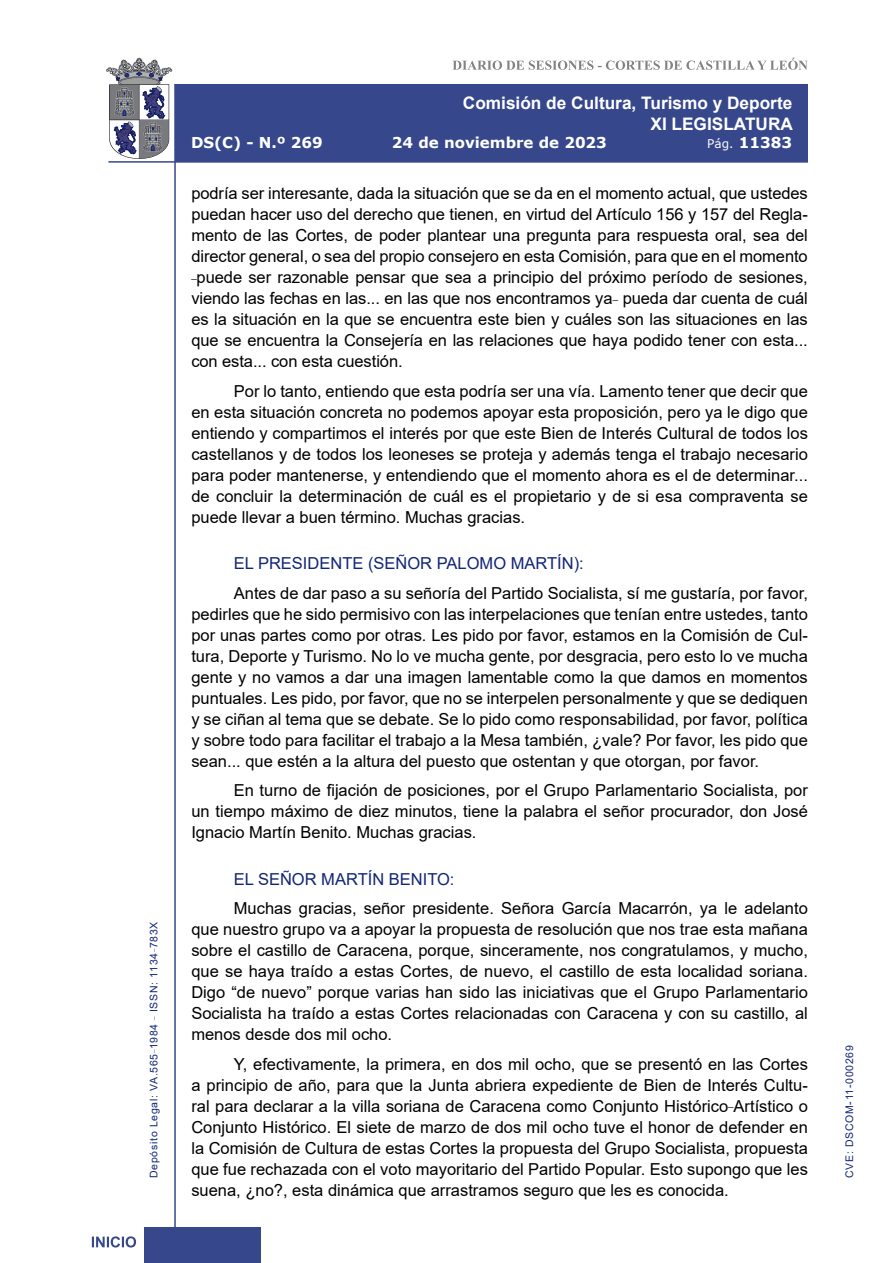
<style>
.page{position:relative;width:893px;height:1263px;background:#fff}
.page>*{position:absolute;margin:0;border:0;box-sizing:border-box;transform-origin:0 0}
.t1{font:700 17.25px/20.7px "Arial";color:#fff;text-align:right}
.t2{font:16.5px/21px "Arial";color:#000;text-align:justify}
.Orador{font:16.5px "Arial";color:#122678}
.t3{font:700 15px "Verdana";color:#fff}
.t4{font:10.5px "Arial";letter-spacing:.065em;color:#122678}
.s1{font-weight:400;font-size:12px}
</style>
<div class="page">
<svg style="left:452px;top:58px;width:356px;height:12px"></svg>
<hr style="left:174px;top:84px;width:2px;height:1179px;background:#36478c">
<div style="left:144px;top:1227px;width:117px;height:36px;background:#36478c"></div>
<div style="left:175px;top:84px;width:633px;height:78px;background:#36478c"></div>
<hr style="left:108px;top:161px;width:700px;height:2px;background:#36478c">
<svg style="left:92px;top:1236px;width:44px;height:11px"></svg>
<svg style="left:106px;top:58px;width:66px;height:101px"></svg>
<p class="t4" style="left:146px;top:1178px;width:258px;rotate:-90deg">Depósito Legal: VA.565<sup>_</sup>1984 <sup>_</sup> ISSN: 1134<sup>_</sup>783X</p>
<p class="t1" style="left:463px;top:93px;width:332px">Comisión de Cultura, Turismo y Deporte<br>XI LEGISLATURA</p>
<p class="t3" style="left:191px;top:132px;width:133px">DS(C) - N.º 269</p>
<p class="t3" style="left:392px;top:132px;width:216px">24 de noviembre de 2023</p>
<p class="t3" style="left:707px;top:132px;width:86px"><span class="s1">Pág.</span> 11383</p>
<p class="t2" style="left:191px;top:183px;width:618px">podría ser interesante, dada la situación que se da en el momento actual, que ustedes puedan hacer uso del derecho que tienen, en virtud del Artículo 156 y 157 del Regla&shy;mento de las Cortes, de poder plantear una pregunta para respuesta oral, sea del director general, o sea del propio consejero en esta Comisión, para que en el momento <sup>_</sup>puede ser razonable pensar que sea a principio del próximo período de sesiones, viendo las fechas en las... en las que nos encontramos ya<sup>_</sup> pueda dar cuenta de cuál es la situación en la que se encuentra este bien y cuáles son las situaciones en las que se encuentra la Consejería en las relaciones que haya podido tener con esta... con esta... con esta cuestión.</p>
<p class="t2" style="left:191px;top:380px;width:618px;text-indent:43px">Por lo tanto, entiendo que esta podría ser una vía. Lamento tener que decir que en esta situación concreta no podemos apoyar esta proposición, pero ya le digo que entiendo y compartimos el interés por que este Bien de Interés Cultural de todos los castellanos y de todos los leoneses se proteja y además tenga el trabajo necesario para poder mantenerse, y entendiendo que el momento ahora es el de determinar... de concluir la determinación de cuál es el propietario y de si esa compraventa se puede llevar a buen término. Muchas gracias.</p>
<p class="Orador" style="left:234px;top:552px;width:351px">EL PRESIDENTE (SEÑOR PALOMO MARTÍN):</p>
<p class="t2" style="left:191px;top:582px;width:618px;text-indent:43px">Antes de dar paso a su señoría del Partido Socialista, sí me gustaría, por favor, pedirles que he sido permisivo con las interpelaciones que tenían entre ustedes, tanto por unas partes como por otras. Les pido por favor, estamos en la Comisión de Cul&shy;tura, Deporte y Turismo. No lo ve mucha gente, por desgracia, pero esto lo ve mucha gente y no vamos a dar una imagen lamentable como la que damos en momentos puntuales. Les pido, por favor, que no se interpelen personalmente y que se dediquen y se ciñan al tema que se debate. Se lo pido como responsabilidad, por favor, política y sobre todo para facilitar el trabajo a la Mesa también, ¿vale? Por favor, les pido que sean... que estén a la altura del puesto que ostentan y que otorgan, por favor.</p>
<p class="t2" style="left:191px;top:780px;width:618px;text-indent:43px">En turno de fijación de posiciones, por el Grupo Parlamentario Socialista, por un tiempo máximo de diez minutos, tiene la palabra el señor procurador, don José Ignacio Martín Benito. Muchas gracias.</p>
<p class="Orador" style="left:234px;top:867px;width:222px">EL SEÑOR MARTÍN BENITO:</p>
<p class="t2" style="left:191px;top:898px;width:618px;text-indent:43px">Muchas gracias, señor presidente. Señora García Macarrón, ya le adelanto que nuestro grupo va a apoyar la propuesta de resolución que nos trae esta mañana sobre el castillo de Caracena, porque, sinceramente, nos congratulamos, y mucho, que se haya traído a estas Cortes, de nuevo, el castillo de esta localidad soriana.<br>Digo “de nuevo” porque varias han sido las iniciativas que el Grupo Parlamentario Socialista ha traído a estas Cortes relacionadas con Caracena y con su castillo, al menos desde dos mil ocho.</p>
<p class="t2" style="left:191px;top:1053px;width:618px;text-indent:43px">Y, efectivamente, la primera, en dos mil ocho, que se presentó en las Cortes a principio de año, para que la Junta abriera expediente de Bien de Interés Cultu&shy;ral para declarar a la villa soriana de Caracena como Conjunto Histórico<sup>_</sup>Artístico o Conjunto Histórico. El siete de marzo de dos mil ocho tuve el honor de defender en la Comisión de Cultura de estas Cortes la propuesta del Grupo Socialista, propuesta que fue rechazada con el voto mayoritario del Partido Popular. Esto supongo que les suena, ¿no?, esta dinámica que arrastramos seguro que les es conocida.</p>
<p class="t4" style="left:842px;top:1178px;width:134px;rotate:-90deg">CVE: DSCOM-11-000269</p>
</div>
